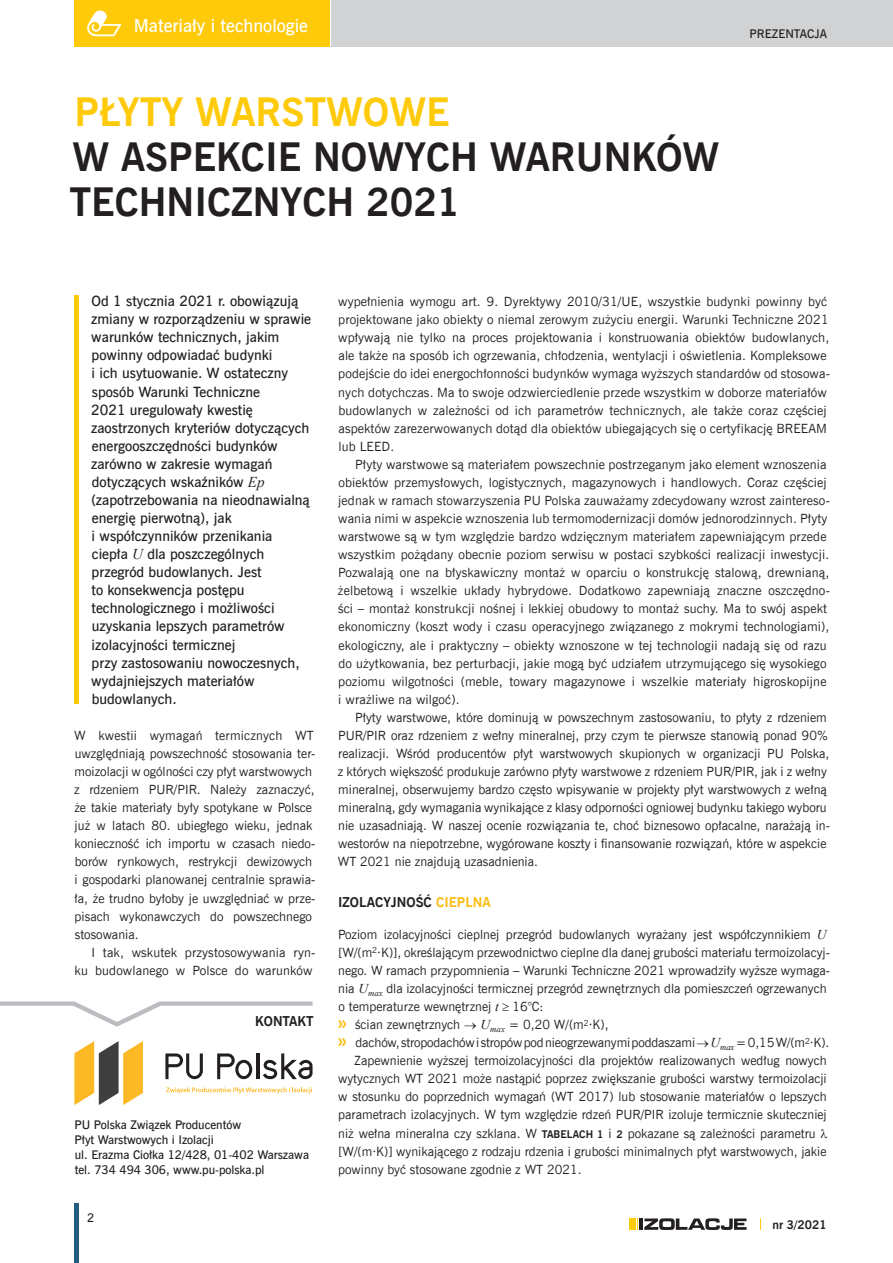
<style>
.page{position:relative;width:893px;height:1263px;background:#fff}
.page>*{position:absolute;margin:0;border:0;box-sizing:border-box;transform-origin:0 0}
.t1{font:700 39px/45px "News Goth EU";color:#231f20}
.t2{font:700 39px "News Goth EU";color:#feca0a}
.t3{font:18px "News Goth Dm EU";color:#fff}
.t4{font:14.25px/18px "News Goth Dm EU";color:#231f20}
.t5{font:700 13.5px "News Goth EU";color:#231f20}
.t6{font:12.75px/18px "News Goth EU";color:#231f20}
.t7{font:12px/15px "News Goth Dm EU";letter-spacing:-.005em;color:#231f20}
.t8{font:700 12px "News Goth EU";color:#231f20}
.s1{font-family:"Times New Roman";font-style:italic;font-size:15px}
.s2{color:#fdbc12}
.s3{font-family:"Times New Roman";font-style:italic;font-size:13.5px}
.s4{font-family:"Myriad Pro";font-weight:700;font-size:19.5px;color:#fdbc12}
.s5{font-weight:700;font-size:10.5px}
</style>
<div class="page">
<div style="left:74px;top:296px;width:5px;height:408px;background:#feca0a"></div>
<svg style="left:166px;top:1087px;width:146px;height:7px"></svg>
<svg style="left:165px;top:1053px;width:38px;height:26px"></svg>
<svg style="left:217px;top:1053px;width:35px;height:26px"></svg>
<hr style="left:257px;top:1053px;width:3px;height:26px;background:#231f20">
<svg style="left:263px;top:1053px;width:50px;height:26px"></svg>
<svg style="left:74px;top:1041px;width:69px;height:64px"></svg>
<svg style="left:0;top:1001px;width:313px;height:26px"></svg>
<div style="left:74px;top:0;width:256px;height:47px;background:#feca0a"></div>
<div style="left:332px;top:0;width:561px;height:47px;background:#d1d2d4"></div>
<div style="left:74px;top:1203px;width:5px;height:60px;background:#225e82"></div>
<div style="left:630px;top:1218px;width:6px;height:12px;background:#feca0a"></div>
<svg style="left:637px;top:1218px;width:110px;height:12px"></svg>
<svg style="left:760px;top:1218px;width:1px;height:12px"></svg>
<svg style="left:87px;top:11px;width:34px;height:25px"></svg>
<h2 class="t3" style="left:134px;top:15px;width:176px">Materiały i technologie</h2>
<p class="t7" style="left:749px;top:27px;width:79px">PREZENTACJA</p>
<h1 class="t2" style="left:74px;top:88px;width:377px">PŁYTY WARSTWOWE</h1>
<h1 class="t1" style="left:69px;top:136px;width:651px">W ASPEKCIE NOWYCH WARUNKÓW<br>TECHNICZNYCH 2021</h1>
<p class="t4" style="left:91px;top:292px;width:222px">Od 1 stycznia 2021 r. obowiązują zmiany w rozporządzeniu w sprawie warunków technicznych, jakim powinny odpowiadać budynki<br>i ich usytuowanie. W ostateczny sposób Warunki Techniczne<br>2021 uregulowały kwestię zaostrzonych kryteriów dotyczących energooszczędności budynków zarówno w zakresie wymagań dotyczących wskaźników <span class="s1">Ep </span>(zapotrzebowania na nieodnawialną energię pierwotną), jak<br>i współczynników przenikania ciepła <span class="s1">U</span> dla poszczególnych przegród budowlanych. Jest<br>to konsekwencja postępu technologicznego i możliwości uzyskania lepszych parametrów izolacyjności termicznej<br>przy zastosowaniu nowoczesnych, wydajniejszych materiałów budowlanych.</p>
<p class="t6" style="left:74px;top:727px;width:243px">W kwestii wymagań termicznych WT uwzględniają powszechność stosowania ter&shy;moizolacji w ogólności czy płyt warstwowych z rdzeniem PUR/PIR. Należy zaznaczyć, że takie materiały były spotykane w Polsce już w latach 80. ubiegłego wieku, jednak konieczność ich importu w czasach niedo&shy;borów rynkowych, restrykcji dewizowych i gospodarki planowanej centralnie sprawia&shy;ła, że trudno byłoby je uwzględniać w prze&shy;pisach wykonawczych do powszechnego stosowania.</p>
<p class="t6" style="left:75px;top:943px;width:242px;text-align:right">I tak, wskutek przystosowywania ryn-<br>ku budowlanego w Polsce do warunków</p>
<p class="t5" style="left:255px;top:1012px;width:60px">KONTAKT</p>
<p class="t7" style="left:75px;top:1117px;width:236px">PU Polska Związek Producentów<br>Płyt Warstwowych i Izolacji<br>ul. Erazma Ciołka 12/428, 01-402 Warszawa tel. 734 494 306, www.pu-polska.pl</p>
<p class="t7" style="left:87px;top:1211px;width:9px">2</p>
<p class="t6" style="left:338px;top:293px;width:493px">wypełnienia wymogu art. 9. Dyrektywy 2010/31/UE, wszystkie budynki powinny być projektowane jako obiekty o niemal zerowym zużyciu energii. Warunki Techniczne 2021 wpływają nie tylko na proces projektowania i konstruowania obiektów budowlanych, ale także na sposób ich ogrzewania, chłodzenia, wentylacji i oświetlenia. Kompleksowe podejście do idei energochłonności budynków wymaga wyższych standardów od stosowa&shy;nych dotychczas. Ma to swoje odzwierciedlenie przede wszystkim w doborze materiałów budowlanych w zależności od ich parametrów technicznych, ale także coraz częściej aspektów zarezerwowanych dotąd dla obiektów ubiegających się o certyfikację BREEAM lub LEED.</p>
<p class="t6" style="left:338px;top:456px;width:493px;text-indent:17px">Płyty warstwowe są materiałem powszechnie postrzeganym jako element wznoszenia obiektów przemysłowych, logistycznych, magazynowych i handlowych. Coraz częściej jednak w ramach stowarzyszenia PU Polska zauważamy zdecydowany wzrost zaintereso&shy;wania nimi w aspekcie wznoszenia lub termomodernizacji domów jednorodzinnych. Płyty warstwowe są w tym względzie bardzo wdzięcznym materiałem zapewniającym przede wszystkim pożądany obecnie poziom serwisu w postaci szybkości realizacji inwestycji.<br>Pozwalają one na błyskawiczny montaż w oparciu o konstrukcję stalową, drewnianą, żelbetową i wszelkie układy hybrydowe. Dodatkowo zapewniają znaczne oszczędno&shy;ści – montaż konstrukcji nośnej i lekkiej obudowy to montaż suchy. Ma to swój aspekt ekonomiczny (koszt wody i czasu operacyjnego związanego z mokrymi technologiami), ekologiczny, ale i praktyczny – obiekty wznoszone w tej technologii nadają się od razu do użytkowania, bez perturbacji, jakie mogą być udziałem utrzymującego się wysokiego poziomu wilgotności (meble, towary magazynowe i wszelkie materiały higroskopijne i wrażliwe na wilgoć).</p>
<p class="t6" style="left:338px;top:709px;width:494px;text-indent:17px">Płyty warstwowe, które dominują w powszechnym zastosowaniu, to płyty z rdzeniem PUR/PIR oraz rdzeniem z wełny mineralnej, przy czym te pierwsze stanowią ponad 90% realizacji. Wśród producentów płyt warstwowych skupionych w organizacji PU Polska, z których większość produkuje zarówno płyty warstwowe z rdzeniem PUR/PIR, jak i z wełny mineralnej, obserwujemy bardzo często wpisywanie w projekty płyt warstwowych z wełną mineralną, gdy wymagania wynikające z klasy odporności ogniowej budynku takiego wyboru nie uzasadniają. W naszej ocenie rozwiązania te, choć biznesowo opłacalne, narażają in&shy;westorów na niepotrzebne, wygórowane koszty i finansowanie rozwiązań, które w aspekcie WT 2021 nie znajdują uzasadnienia.</p>
<p class="t5" style="left:338px;top:894px;width:154px">IZOLACYJNOŚĆ <span class="s2">CIEPLNA</span></p>
<p class="t6" style="left:338px;top:925px;width:490px">Poziom izolacyjności cieplnej przegród budowlanych wyrażany jest współczynnikiem <span class="s3">U</span></p>
<p class="t6" style="left:338px;top:943px;width:493px">[W/(m<sup>2</sup>·K)], określającym przewodnictwo cieplne dla danej grubości materiału termoizolacyj-</p>
<p class="t6" style="left:338px;top:962px;width:493px">nego. W ramach przypomnienia – Warunki Techniczne 2021 wprowadziły wyższe wymaga-</p>
<p class="t6" style="left:338px;top:980px;width:490px">nia <span class="s3">U</span><sub>max</sub> dla izolacyjności termicznej przegród zewnętrznych dla pomieszczeń ogrzewanych</p>
<p class="t6" style="left:339px;top:998px;width:206px">o temperaturze wewnętrznej <span class="s3">t</span> ≥ 16°C:</p>
<p class="t6" style="left:338px;top:1016px;width:272px"><span class="s4">»</span> ścian zewnętrznych → <span class="s3">U</span><sub>max</sub> = 0,20 W/(m<sup>2</sup>·K),</p>
<p class="t6" style="left:338px;top:1034px;width:493px"><span class="s4">»</span> dachów, stropodachów i stropów pod nieogrzewanymi poddaszami →<span class="s3">U</span><sub>max</sub> = 0,15 W/(m<sup>2</sup>·K).</p>
<p class="t6" style="left:354px;top:1052px;width:474px">Zapewnienie wyższej termoizolacyjności dla projektów realizowanych według nowych</p>
<p class="t6" style="left:338px;top:1070px;width:490px">wytycznych WT 2021 może nastąpić poprzez zwiększanie grubości warstwy termoizolacji</p>
<p class="t6" style="left:338px;top:1088px;width:490px">w stosunku do poprzednich wymagań (WT 2017) lub stosowanie materiałów o lepszych</p>
<p class="t6" style="left:338px;top:1106px;width:490px">parametrach izolacyjnych. W tym względzie rdzeń PUR/PIR izoluje termicznie skuteczniej</p>
<p class="t6" style="left:338px;top:1124px;width:479px">niż wełna mineralna czy szklana. W <span class="s5">TABELACH 1</span> i <span class="s5">2</span> pokazane są zależności parametru</p>
<p class="t6" style="left:338px;top:1142px;width:490px">[W/(m·K)] wynikającego z rodzaju rdzenia i grubości minimalnych płyt warstwowych, jakie</p>
<p class="t6" style="left:338px;top:1160px;width:245px">powinny być stosowane zgodnie z WT 2021.</p>
<p class="t8" style="left:773px;top:1217px;width:56px">nr 3/2021</p>
</div>
